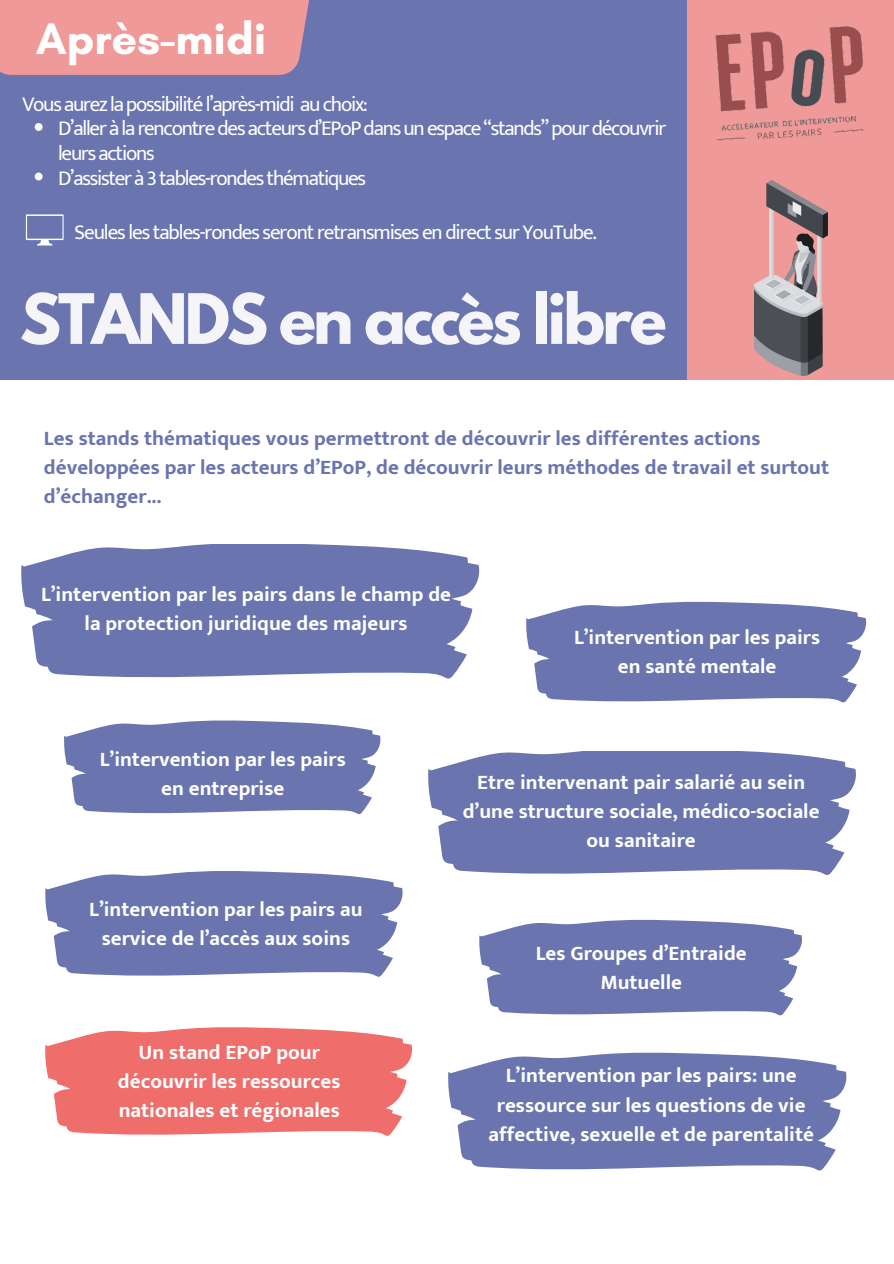
<style>
.page{position:relative;width:894px;height:1264px;background:#fff}
.page>*{position:absolute;margin:0;border:0;box-sizing:border-box;transform-origin:0 0}
.t1{font:700 61.5px "League Spartan";letter-spacing:-.05em;color:#f4f4f9}
.t2{font:700 45px "Glacial Indifference";color:#fff}
.t3{font:700 21px/29.2px "Mukta";color:#fff;text-align:center}
.t4{font:21px/24.8px "Mukta";letter-spacing:-.06em;color:#fff}
.t5{font:700 21px/29.2px "Mukta";color:#6a74af}
</style>
<div class="page">
<div style="left:0;top:0;width:689px;height:379px;background:#6a74af"></div>
<div style="left:687px;top:0;width:206px;height:379px;background:#ef9998"></div>
<img style="left:715px;top:26px;width:149px;height:115px">
<div style="left:0;top:0;width:309px;height:75px;background:#ef9998"></div>
<img style="left:754px;top:181px;width:72px;height:194px">
<svg style="left:72px;top:563px;width:408px;height:116px"></svg>
<svg style="left:21px;top:544px;width:449px;height:131px;background:#7881b6"></svg>
<div style="left:161px;top:570px;width:72px;height:76px;background:#6a74af"></div>
<div style="left:278px;top:571px;width:65px;height:73px;background:#6a74af"></div>
<div style="left:377px;top:581px;width:41px;height:57px;background:#6a74af"></div>
<div style="left:83px;top:581px;width:42px;height:57px;background:#6a74af"></div>
<svg style="left:64px;top:720px;width:317px;height:95px;background:#7d85b9"></svg>
<svg style="left:465px;top:767px;width:391px;height:107px"></svg>
<svg style="left:428px;top:751px;width:419px;height:120px;background:#767fb5"></svg>
<div style="left:558px;top:773px;width:67px;height:72px;background:#6a74af"></div>
<div style="left:668px;top:774px;width:61px;height:69px;background:#6a74af"></div>
<div style="left:760px;top:784px;width:38px;height:53px;background:#6a74af"></div>
<div style="left:486px;top:784px;width:39px;height:53px;background:#6a74af"></div>
<svg style="left:526px;top:601px;width:341px;height:102px;background:#7c85b9"></svg>
<svg style="left:45px;top:871px;width:358px;height:106px;background:#7b84b8"></svg>
<svg style="left:479px;top:919px;width:323px;height:97px;background:#7c85b9"></svg>
<svg style="left:485px;top:1070px;width:362px;height:101px"></svg>
<svg style="left:448px;top:1052px;width:390px;height:115px;background:#7a83b7"></svg>
<div style="left:569px;top:1076px;width:63px;height:66px;background:#6a74af"></div>
<div style="left:672px;top:1076px;width:56px;height:64px;background:#6a74af"></div>
<div style="left:757px;top:1086px;width:36px;height:49px;background:#6a74af"></div>
<div style="left:502px;top:1086px;width:36px;height:49px;background:#6a74af"></div>
<svg style="left:45px;top:1027px;width:367px;height:109px;background:#f07e7c"></svg>
<svg style="left:26px;top:214px;width:38px;height:31px"></svg>
<svg style="left:35px;top:123px;width:8px;height:8px"></svg>
<svg style="left:35px;top:172px;width:8px;height:8px"></svg>
<p class="t2" style="left:36px;top:11px;width:232px">Après-midi</p>
<p class="t4" style="left:22px;top:91px;width:347px">Vous aurez la possibilité l’après-midi au choix:</p>
<p class="t4" style="left:58px;top:116px;width:609px">D’aller à la rencontre des acteurs d’EPoP dans un espace “stands” pour découvrir leurs actions</p>
<h1 class="t4" style="left:58px;top:165px;width:309px">D’assister à 3 tables-rondes thématiques</h1>
<h3 class="t4" style="left:75px;top:219px;width:524px">Seules les tables-rondes seront retransmises en direct sur YouTube.</h3>
<p class="t1" style="left:20px;top:288px;width:648px">STANDS en accès libre</p>
<p class="t5" style="left:44px;top:422px;width:786px">Les stands thématiques vous permettront de découvrir les différentes actions développées par les acteurs d’EPoP, de découvrir leurs méthodes de travail et surtout d’échanger...</p>
<p class="t3" style="left:41px;top:579px;width:411px">L’intervention par les pairs dans le champ de la protection juridique des majeurs</p>
<p class="t3" style="left:574px;top:622px;width:248px">L’intervention par les pairs en santé mentale</p>
<p class="t3" style="left:100px;top:743px;width:248px">L’intervention par les pairs en entreprise</p>
<h3 class="t3" style="left:89px;top:894px;width:275px">L’intervention par les pairs au service de l’accès aux soins</h3>
<p class="t3" style="left:118px;top:1036px;width:224px">Un stand EPoP pour découvrir les ressources nationales et régionales</p>
<p class="t3" style="left:462px;top:766px;width:358px">Etre intervenant pair salarié au sein d’une structure sociale, médico-sociale ou sanitaire</p>
<p class="t3" style="left:535px;top:938px;width:212px">Les Groupes d’Entraide<br>Mutuelle</p>
<h3 class="t3" style="left:488px;top:1060px;width:327px">L’intervention par les pairs: une ressource sur les questions de vie affective, sexuelle et de parentalité</h3>
</div>
